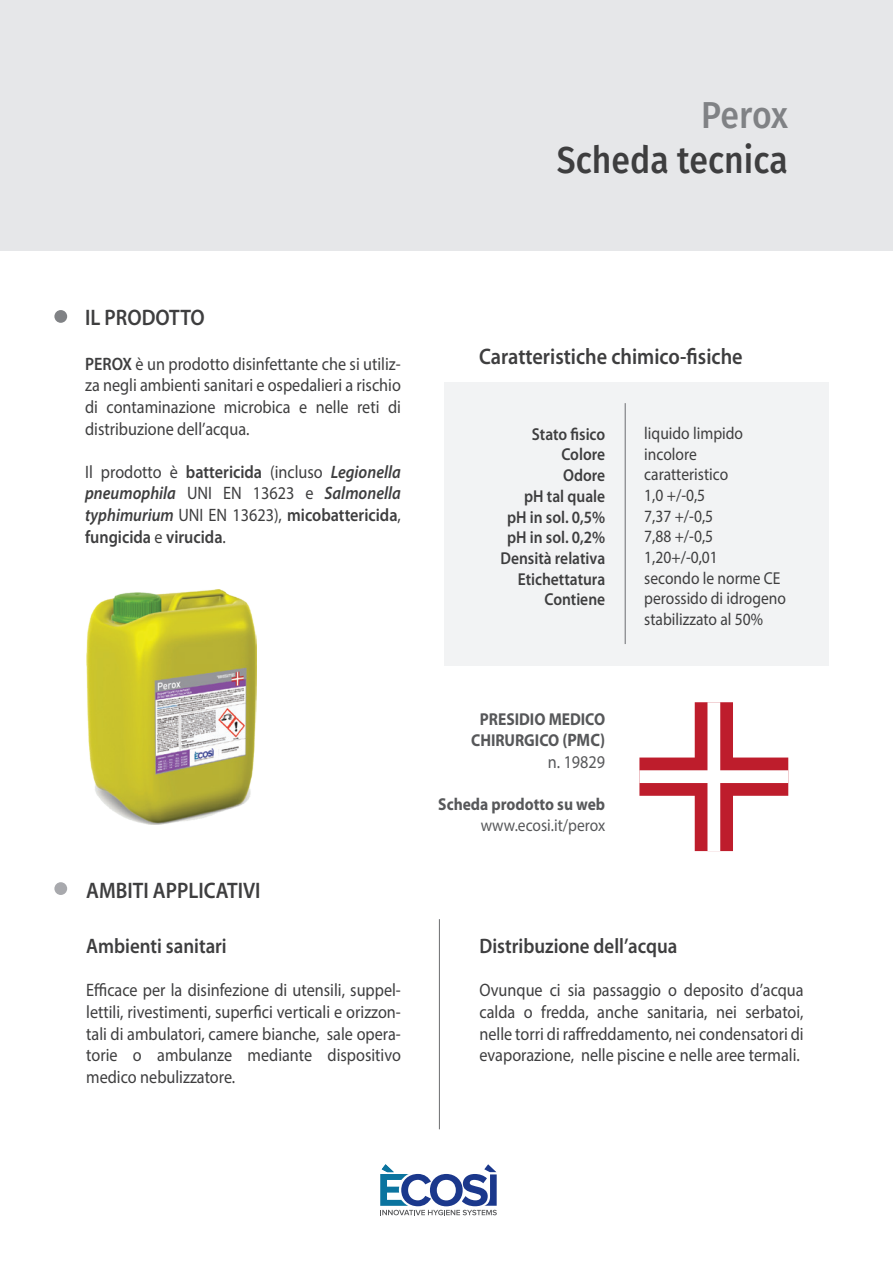
<style>
.page{position:relative;width:893px;height:1263px;background:#fff}
.page>*{position:absolute;margin:0;border:0;box-sizing:border-box;transform-origin:0 0}
.t1{font:500 37.5px "Fira Sans";color:#3e3e3f;scale:.9 1}
.t2{font:500 37.5px "Fira Sans";letter-spacing:-.015em;color:#808285;scale:.9 1}
.t3{font:600 22.5px "Myriad Pro";color:#3e3e3f;scale:.9 1}
.t4{font:600 21px "Myriad Pro";color:#3e3e3f;scale:.9 1}
.t5{font:18px/21.6px "Myriad Pro";color:#3e3e3f;text-align:justify;scale:.9 1}
.t6{font:18px "Myriad Pro";color:#57585a;scale:.9 1}
.t7{font:17.25px/20.7px "Myriad Pro";color:#3e3e3f;scale:.9 1}
.t8{font:600 17.25px/20.7px "Myriad Pro";color:#3e3e3f;text-align:right;scale:.9 1}
.t9{font:700 17.25px/21.6px "Myriad Pro";color:#57585a;text-align:center;scale:.9 1}
.t10{font:17.25px "Myriad Pro";color:#57585a;scale:.9 1}
.s1{font-weight:600}
.s2{font-weight:600;font-style:italic}
.s3{font-size:18px}
</style>
<div class="page">
<div style="left:444px;top:382px;width:384px;height:284px;background:#f2f3f4"></div>
<hr style="left:439px;top:919px;width:1px;height:210px;background:#6c6d70">
<div style="left:0;top:0;width:893px;height:250px;background:#e6e7e9"></div>
<div style="left:54px;top:310px;width:13px;height:13px;background:#808285;border-radius:50%"></div>
<div style="left:54px;top:882px;width:13px;height:13px;background:#a8a9ad;border-radius:50%"></div>
<hr style="left:625px;top:403px;width:1px;height:241px;background:#6c6d70">
<div style="left:639px;top:757px;width:149px;height:39px;background:#be1d2c"></div>
<div style="left:695px;top:702px;width:38px;height:149px;background:#be1d2c"></div>
<div style="left:639px;top:770px;width:149px;height:13px;background:#fff"></div>
<div style="left:707px;top:702px;width:13px;height:149px;background:#fff"></div>
<img style="left:87px;top:590px;width:170px;height:234px">
<svg style="left:380px;top:1164px;width:117px;height:51px"></svg>
<h1 class="t2" style="left:701px;top:85px;width:98px">Perox</h1>
<h1 class="t1" style="left:557px;top:130px;width:258px">Scheda tecnica</h1>
<p class="t3" style="left:85px;top:303px;width:134px">IL PRODOTTO</p>
<p class="t5" style="left:85px;top:353px;width:352px"><span class="s1">PEROX</span> è un prodotto disinfettante che si utiliz&shy;za negli ambienti sanitari e ospedalieri a rischio di contaminazione microbica e nelle reti di distribuzione dell’acqua.</p>
<p class="t5" style="left:85px;top:461px;width:352px">Il prodotto è <span class="s1">battericida</span> (incluso <span class="s2">Legionella pneumophila</span> UNI EN 13623 e <span class="s2">Salmonella typhimurium</span> UNI EN 13623), <span class="s1">micobattericida</span>, <span class="s1">fungicida</span> e <span class="s1">virucida</span>.</p>
<p class="t3" style="left:86px;top:876px;width:195px">AMBITI APPLICATIVI</p>
<p class="t4" style="left:86px;top:933px;width:158px">Ambienti sanitari</p>
<p class="t5" style="left:86px;top:979px;width:351px">Efficace per la disinfezione di utensili, suppel&shy;lettili, rivestimenti, superfici verticali e orizzon&shy;tali di ambulatori, camere bianche, sale opera&shy;torie o ambulanze mediante dispositivo medico nebulizzatore.</p>
<p class="t3" style="left:479px;top:342px;width:294px">Caratteristiche chimico-fisiche</p>
<p class="t8" style="left:500px;top:423px;width:118px">Stato fisico<br>Colore<br>Odore<br>pH tal quale pH in sol. 0,5% pH in sol. 0,2%<br>Densità relativa<br>Etichettatura<br>Contiene</p>
<p class="t7" style="left:644px;top:422px;width:159px">liquido limpido incolore<br>caratteristico<br>1,0 +/-0,5<br>7,37 +/-0,5<br>7,88 +/-0,5<br>1,20+/-0,01<br>secondo le norme CE perossido di idrogeno stabilizzato al 50%</p>
<p class="t9" style="left:471px;top:708px;width:151px">PRESIDIO MEDICO<br>CHIRURGICO <span class="s3">(PMC)</span></p>
<p class="t6" style="left:548px;top:751px;width:65px">n. 19829</p>
<p class="t9" style="left:438px;top:793px;width:187px">Scheda prodotto su web</p>
<p class="t10" style="left:481px;top:814px;width:140px">www.ecosi.it/perox</p>
<p class="t4" style="left:479px;top:933px;width:221px">Distribuzione dell’acqua</p>
<p class="t5" style="left:479px;top:979px;width:362px">Ovunque ci sia passaggio o deposito d’acqua calda o fredda, anche sanitaria, nei serbatoi, nelle torri di raffreddamento, nei condensatori di evaporazione, nelle piscine e nelle aree termali.</p>
</div>
